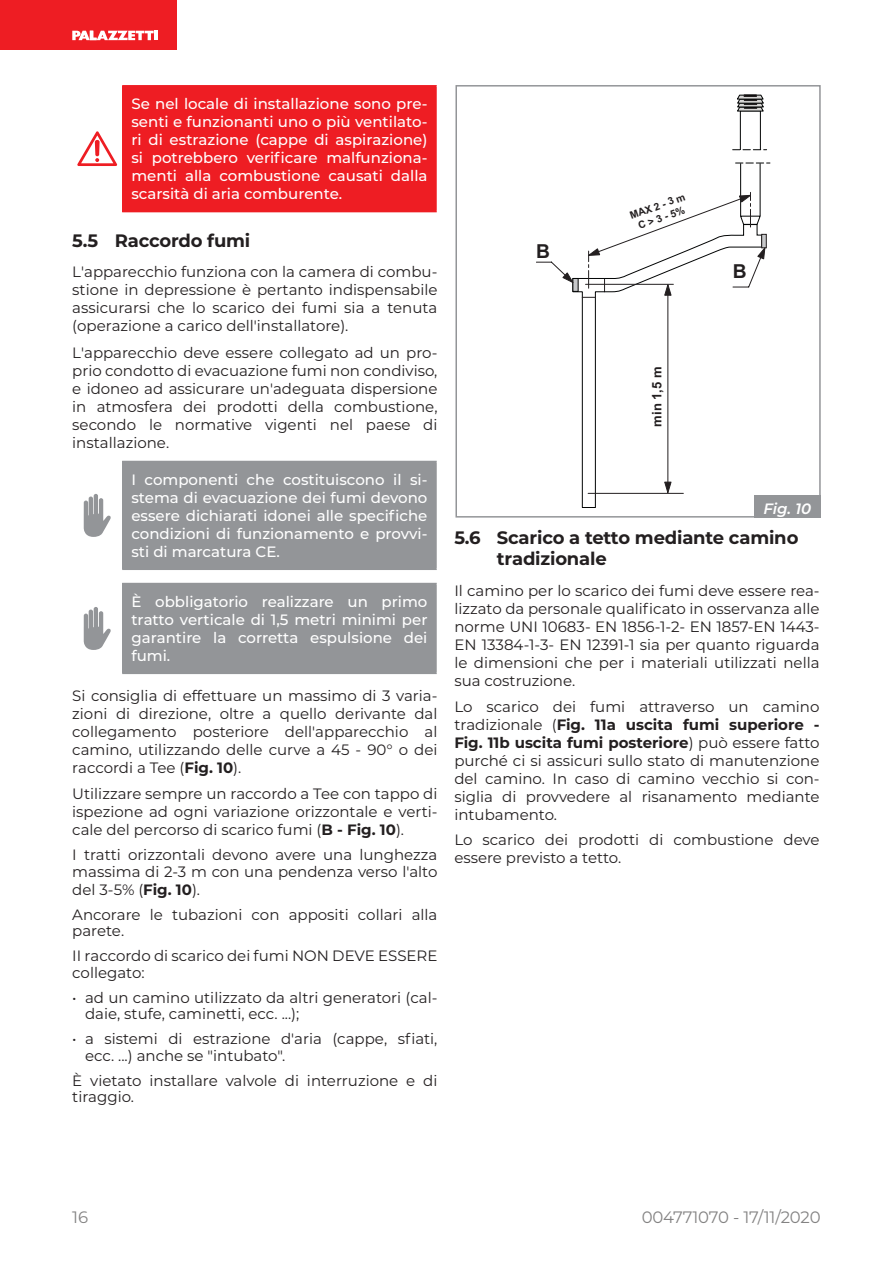
<style>
.page{position:relative;width:893px;height:1263px;background:#fff}
.page>*{position:absolute;margin:0;border:0;box-sizing:border-box;transform-origin:0 0}
.t1{font:700 19.2px "Arial";color:#231f20}
.t2{font:700 18px/21.6px "Montserrat";letter-spacing:-.01em;color:#231f20}
.t3{font:16.5px "Montserrat";letter-spacing:-.01em;color:#838282}
.Testo_base{font:15px/18px "Montserrat";color:#231f20}
.Testo_tabella{font:500 15px/18px "Montserrat";color:#fff;text-align:justify}
.Testo_sicurezza{font:italic 600 15px "Montserrat";color:#fff}
.t4{font:700 13.05px "Arial";color:#231f20}
.t5{font:700 10.2px/12.3px "Arial";color:#231f20;text-align:center}
.s1{font-weight:700}
</style>
<div class="page">
<div style="left:0;top:0;width:176px;height:50px;background:#ee1d23"></div>
<svg style="left:72px;top:31px;width:85px;height:9px"></svg>
<div style="left:123px;top:86px;width:313px;height:126px;background:#ee1d23"></div>
<hr style="left:122px;top:85px;width:315px;height:2px;background:#ee1d23">
<hr style="left:435px;top:87px;width:2px;height:124px;background:#ee1d23">
<hr style="left:122px;top:211px;width:315px;height:1px;background:#ee1d23">
<hr style="left:122px;top:87px;width:2px;height:124px;background:#ee1d23">
<svg style="left:77px;top:131px;width:40px;height:35px"></svg>
<div style="left:123px;top:461px;width:313px;height:108px;background:#939598"></div>
<hr style="left:122px;top:461px;width:315px;height:1px;background:#939598">
<hr style="left:435px;top:462px;width:2px;height:106px;background:#939598">
<hr style="left:122px;top:568px;width:315px;height:2px;background:#939598">
<hr style="left:122px;top:462px;width:2px;height:106px;background:#939598">
<svg style="left:84px;top:494px;width:27px;height:43px"></svg>
<div style="left:123px;top:583px;width:313px;height:90px;background:#939598"></div>
<hr style="left:122px;top:583px;width:315px;height:1px;background:#939598">
<hr style="left:435px;top:584px;width:2px;height:89px;background:#939598">
<hr style="left:122px;top:673px;width:315px;height:1px;background:#939598">
<hr style="left:122px;top:584px;width:2px;height:89px;background:#939598">
<svg style="left:84px;top:607px;width:27px;height:43px"></svg>
<svg style="left:536px;top:95px;width:234px;height:413px"></svg>
<div style="left:455px;top:85px;width:366px;height:433px;border:2px solid #939598"></div>
<div style="left:754px;top:495px;width:67px;height:23px;background:#939598"></div>
<p class="Testo_tabella" style="left:131px;top:94px;width:298px">Se nel locale di installazione sono pre&shy;senti e funzionanti uno o più ventilato&shy;ri di estrazione (cappe di aspirazione) si potrebbero verificare malfunziona&shy;menti alla combustione causati dalla scarsità di aria comburente.</p>
<p class="t2" style="left:72px;top:229px;width:180px">5.5 Raccordo fumi</p>
<p class="Testo_base" style="left:72px;top:263px;width:367px;text-align:justify">L'apparecchio funziona con la camera di combu&shy;stione in depressione è pertanto indispensabile assicurarsi che lo scarico dei fumi sia a tenuta (operazione a carico dell'installatore).</p>
<p class="Testo_base" style="left:72px;top:343px;width:367px;text-align:justify">L'apparecchio deve essere collegato ad un pro&shy;prio condotto di evacuazione fumi non condiviso, e idoneo ad assicurare un'adeguata dispersione in atmosfera dei prodotti della combustione, secondo le normative vigenti nel paese di installazione.</p>
<p class="Testo_tabella" style="left:131px;top:470px;width:298px">I componenti che costituiscono il si&shy;stema di evacuazione dei fumi devono essere dichiarati idonei alle specifiche condizioni di funzionamento e provvi&shy;sti di marcatura CE.</p>
<p class="Testo_tabella" style="left:131px;top:592px;width:298px">È obbligatorio realizzare un primo tratto verticale di 1,5 metri minimi per garantire la corretta espulsione dei fumi.</p>
<p class="Testo_base" style="left:72px;top:686px;width:367px;text-align:justify">Si consiglia di effettuare un massimo di 3 varia&shy;zioni di direzione, oltre a quello derivante dal collegamento posteriore dell'apparecchio al camino, utilizzando delle curve a 45 - 90° o dei raccordi a Tee (<span class="s1">Fig. 10</span>).</p>
<p class="Testo_base" style="left:72px;top:784px;width:367px;text-align:justify">Utilizzare sempre un raccordo a Tee con tappo di ispezione ad ogni variazione orizzontale e verti&shy;cale del percorso di scarico fumi (<span class="s1">B - Fig. 10</span>).</p>
<p class="Testo_base" style="left:72px;top:846px;width:367px;line-height:16.5px">I tratti orizzontali devono avere una lunghezza massima di 2-3 m con una pendenza verso l'alto</p>
<p class="Testo_base" style="left:72px;top:880px;width:129px">del 3-5% (<span class="s1">Fig. 10</span>).</p>
<p class="Testo_base" style="left:72px;top:905px;width:367px;line-height:16.5px">Ancorare le tubazioni con appositi collari alla parete.</p>
<p class="Testo_base" style="left:72px;top:947px;width:367px;line-height:16.5px">II raccordo di scarico dei fumi NON DEVE ESSERE collegato:</p>
<p class="Testo_base" style="left:85px;top:988px;width:354px;line-height:16.5px;text-indent:-13px">• ad un camino utilizzato da altri generatori (cal&shy;daie, stufe, caminetti, ecc. ...);</p>
<p class="Testo_base" style="left:85px;top:1030px;width:354px;line-height:16.5px;text-indent:-13px">• a sistemi di estrazione d'aria (cappe, sfiati, ecc. ...) anche se "intubato".</p>
<p class="Testo_base" style="left:72px;top:1071px;width:367px;line-height:16.5px">È vietato installare valvole di interruzione e di tiraggio.</p>
<p class="t1" style="left:536px;top:238px;width:15px">B</p>
<p class="t5" style="left:628px;top:210px;width:60px;rotate:-20deg">MAX 2 - 3 m<br>C &gt; 3 - 5%</p>
<p class="t4" style="left:648px;top:427px;width:62px;rotate:-90deg">min 1,5 m</p>
<p class="t1" style="left:733px;top:258px;width:15px">B</p>
<p class="Testo_sicurezza" style="left:763px;top:498px;width:49px">Fig. 10</p>
<p class="t2" style="left:497px;top:525px;width:303px;text-indent:-43px">5.6 Scarico a tetto mediante camino tradizionale</p>
<p class="Testo_base" style="left:454px;top:581px;width:367px;text-align:justify">Il camino per lo scarico dei fumi deve essere rea&shy;lizzato da personale qualificato in osservanza alle norme UNI 10683- EN 1856-1-2- EN 1857-EN 1443- EN 13384-1-3- EN 12391-1 sia per quanto riguarda le dimensioni che per i materiali utilizzati nella sua costruzione.</p>
<p class="Testo_base" style="left:454px;top:697px;width:367px;text-align:justify">Lo scarico dei fumi attraverso un camino tradizionale (<span class="s1">Fig. 11a uscita fumi superiore - Fig. 11b uscita fumi posteriore</span>) può essere fatto purché ci si assicuri sullo stato di manutenzione del camino. In caso di camino vecchio si con&shy;siglia di provvedere al risanamento mediante intubamento.</p>
<p class="Testo_base" style="left:454px;top:830px;width:367px">Lo scarico dei prodotti di combustione deve essere previsto a tetto.</p>
<p class="t3" style="left:72px;top:1206px;width:18px">16</p>
<p class="t3" style="left:642px;top:1206px;width:180px">004771070 - 17/11/2020</p>
</div>
